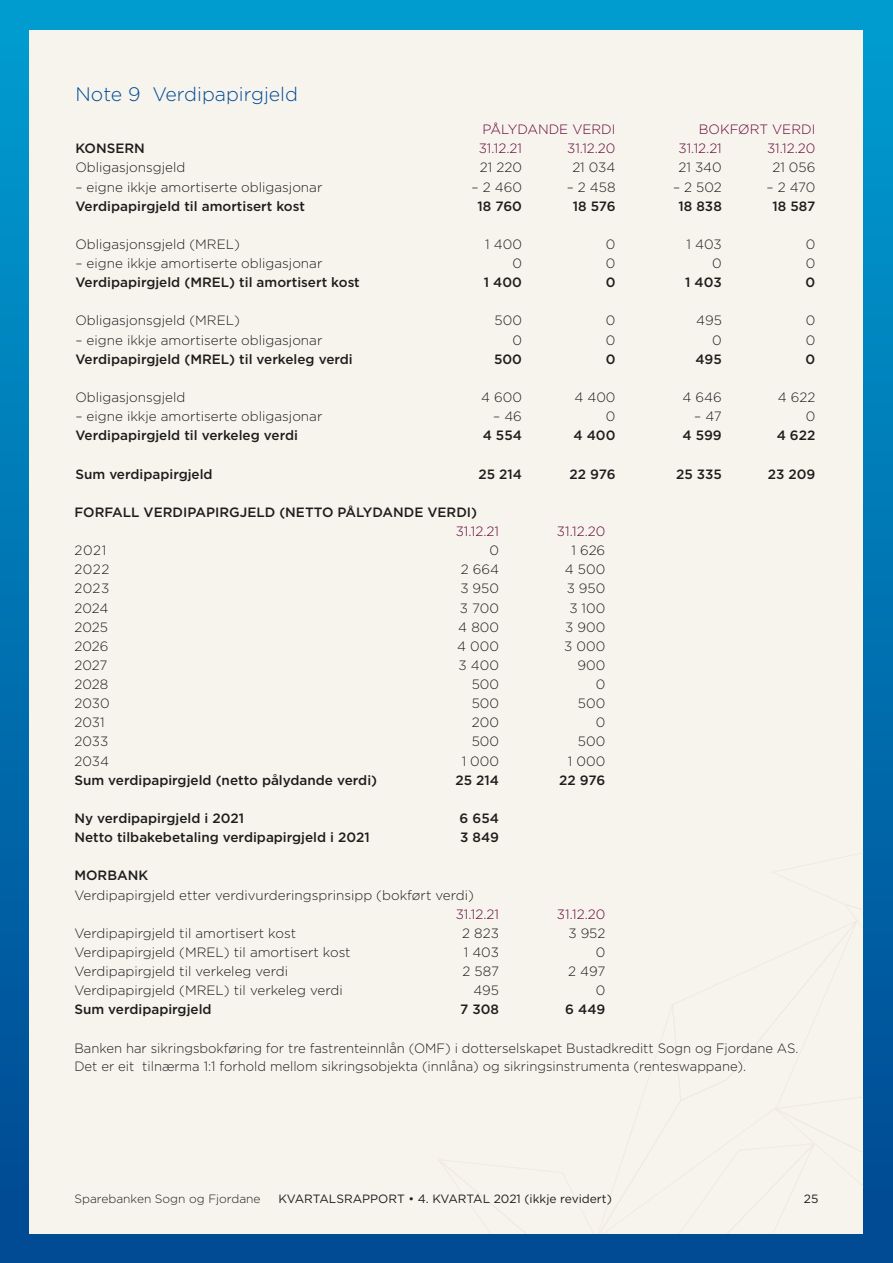
<style>
.page{position:relative;width:893px;height:1263px;background:#fff}
.page>*{position:absolute;margin:0;border:0;box-sizing:border-box;transform-origin:0 0}
.t1{font:300 19.5px "Gotham";color:#004b94}
.t2{font:300 13.5px "Gotham";color:#1d1d1b}
.t3{font:500 13.5px "Gotham";color:#1d1d1b}
.t4{font:300 13.5px "Gotham";color:#660539}
.t5{font:12px "Gotham";color:#1d1d1b}
.t6{font:300 12px "Gotham";color:#1d1d1b}
</style>
<div class="page">
<div style="left:0;top:0;width:893px;height:1263px;background:linear-gradient(to bottom,#009dd1,#004791)"></div>
<div style="left:30px;top:30px;width:833px;height:1203px;background:#f7f4ee"></div>
<svg style="left:439px;top:853px;width:424px;height:380px"></svg>
<p class="t1" style="left:75px;top:81px;width:224px">Note 9 Verdipapirgjeld</p>
<p class="t4" style="left:482px;top:121px;width:135px">PÅLYDANDE VERDI</p>
<p class="t4" style="left:699px;top:121px;width:118px">BOKFØRT VERDI</p>
<p class="t3" style="left:75px;top:140px;width:71px">KONSERN</p>
<p class="t4" style="left:479px;top:140px;width:45px">31.12.21</p>
<p class="t4" style="left:567px;top:140px;width:50px">31.12.20</p>
<p class="t4" style="left:679px;top:140px;width:45px">31.12.21</p>
<p class="t4" style="left:767px;top:140px;width:50px">31.12.20</p>
<p class="t2" style="left:75px;top:159px;width:111px">Obligasjonsgjeld</p>
<p class="t2" style="left:480px;top:159px;width:44px">21 220</p>
<p class="t2" style="left:572px;top:159px;width:45px">21 034</p>
<p class="t2" style="left:678px;top:159px;width:45px">21 340</p>
<p class="t2" style="left:772px;top:159px;width:44px">21 056</p>
<p class="t2" style="left:75px;top:178px;width:248px">– eigne ikkje amortiserte obligasjonar</p>
<p class="t2" style="left:472px;top:178px;width:52px">– 2 460</p>
<p class="t2" style="left:567px;top:178px;width:50px">– 2 458</p>
<p class="t2" style="left:673px;top:178px;width:50px">– 2 502</p>
<p class="t2" style="left:766px;top:178px;width:50px">– 2 470</p>
<p class="t3" style="left:75px;top:197px;width:231px">Verdipapirgjeld til amortisert kost</p>
<p class="t3" style="left:477px;top:197px;width:46px">18 760</p>
<p class="t3" style="left:573px;top:197px;width:44px">18 576</p>
<p class="t3" style="left:679px;top:197px;width:45px">18 838</p>
<p class="t3" style="left:772px;top:197px;width:44px">18 587</p>
<p class="t2" style="left:75px;top:236px;width:166px">Obligasjonsgjeld (MREL)</p>
<p class="t2" style="left:485px;top:236px;width:38px">1 400</p>
<p class="t2" style="left:606px;top:236px;width:11px">0</p>
<p class="t2" style="left:687px;top:236px;width:37px">1 403</p>
<p class="t2" style="left:806px;top:236px;width:11px">0</p>
<p class="t2" style="left:75px;top:255px;width:248px">– eigne ikkje amortiserte obligasjonar</p>
<p class="t2" style="left:512px;top:255px;width:11px">0</p>
<p class="t2" style="left:606px;top:255px;width:11px">0</p>
<p class="t2" style="left:712px;top:255px;width:11px">0</p>
<p class="t2" style="left:806px;top:255px;width:11px">0</p>
<p class="t3" style="left:75px;top:274px;width:286px">Verdipapirgjeld (MREL) til amortisert kost</p>
<p class="t3" style="left:484px;top:274px;width:40px">1 400</p>
<p class="t3" style="left:606px;top:274px;width:11px">0</p>
<p class="t3" style="left:685px;top:274px;width:38px">1 403</p>
<p class="t3" style="left:806px;top:274px;width:11px">0</p>
<p class="t2" style="left:75px;top:312px;width:166px">Obligasjonsgjeld (MREL)</p>
<p class="t2" style="left:495px;top:312px;width:29px">500</p>
<p class="t2" style="left:606px;top:312px;width:11px">0</p>
<p class="t2" style="left:696px;top:312px;width:27px">495</p>
<p class="t2" style="left:806px;top:312px;width:11px">0</p>
<p class="t2" style="left:75px;top:331px;width:248px">– eigne ikkje amortiserte obligasjonar</p>
<p class="t2" style="left:512px;top:331px;width:11px">0</p>
<p class="t2" style="left:606px;top:331px;width:11px">0</p>
<p class="t2" style="left:712px;top:331px;width:11px">0</p>
<p class="t2" style="left:806px;top:331px;width:11px">0</p>
<p class="t3" style="left:75px;top:350px;width:279px">Verdipapirgjeld (MREL) til verkeleg verdi</p>
<p class="t3" style="left:494px;top:350px;width:29px">500</p>
<p class="t3" style="left:606px;top:350px;width:11px">0</p>
<p class="t3" style="left:696px;top:350px;width:28px">495</p>
<p class="t3" style="left:806px;top:350px;width:11px">0</p>
<p class="t2" style="left:75px;top:389px;width:111px">Obligasjonsgjeld</p>
<p class="t2" style="left:481px;top:389px;width:42px">4 600</p>
<p class="t2" style="left:574px;top:389px;width:43px">4 400</p>
<p class="t2" style="left:682px;top:389px;width:41px">4 646</p>
<p class="t2" style="left:778px;top:389px;width:39px">4 622</p>
<p class="t2" style="left:75px;top:408px;width:248px">– eigne ikkje amortiserte obligasjonar</p>
<p class="t2" style="left:493px;top:408px;width:30px">– 46</p>
<p class="t2" style="left:606px;top:408px;width:11px">0</p>
<p class="t2" style="left:694px;top:408px;width:29px">– 47</p>
<p class="t2" style="left:806px;top:408px;width:11px">0</p>
<p class="t3" style="left:75px;top:427px;width:224px">Verdipapirgjeld til verkeleg verdi</p>
<p class="t3" style="left:483px;top:427px;width:41px">4 554</p>
<p class="t3" style="left:573px;top:427px;width:44px">4 400</p>
<p class="t3" style="left:682px;top:427px;width:41px">4 599</p>
<p class="t3" style="left:777px;top:427px;width:40px">4 622</p>
<p class="t3" style="left:75px;top:465px;width:139px">Sum verdipapirgjeld</p>
<p class="t3" style="left:478px;top:465px;width:45px">25 214</p>
<p class="t3" style="left:569px;top:465px;width:48px">22 976</p>
<p class="t3" style="left:676px;top:465px;width:47px">25 335</p>
<p class="t3" style="left:768px;top:465px;width:49px">23 209</p>
<p class="t3" style="left:74px;top:503px;width:404px">FORFALL VERDIPAPIRGJELD (NETTO PÅLYDANDE VERDI)</p>
<p class="t4" style="left:456px;top:523px;width:45px">31.12.21</p>
<p class="t4" style="left:557px;top:523px;width:50px">31.12.20</p>
<p class="t2" style="left:74px;top:542px;width:33px">2021</p>
<p class="t2" style="left:489px;top:542px;width:11px">0</p>
<p class="t2" style="left:571px;top:542px;width:35px">1 626</p>
<p class="t2" style="left:74px;top:561px;width:36px">2022</p>
<p class="t2" style="left:461px;top:561px;width:40px">2 664</p>
<p class="t2" style="left:565px;top:561px;width:42px">4 500</p>
<p class="t2" style="left:74px;top:580px;width:36px">2023</p>
<p class="t2" style="left:460px;top:580px;width:40px">3 950</p>
<p class="t2" style="left:567px;top:580px;width:40px">3 950</p>
<p class="t2" style="left:74px;top:599px;width:35px">2024</p>
<p class="t2" style="left:460px;top:599px;width:41px">3 700</p>
<p class="t2" style="left:569px;top:599px;width:37px">3 100</p>
<p class="t2" style="left:74px;top:618px;width:35px">2025</p>
<p class="t2" style="left:458px;top:618px;width:42px">4 800</p>
<p class="t2" style="left:565px;top:618px;width:42px">3 900</p>
<p class="t2" style="left:74px;top:637px;width:36px">2026</p>
<p class="t2" style="left:457px;top:637px;width:43px">4 000</p>
<p class="t2" style="left:564px;top:637px;width:43px">3 000</p>
<p class="t2" style="left:74px;top:657px;width:35px">2027</p>
<p class="t2" style="left:459px;top:657px;width:42px">3 400</p>
<p class="t2" style="left:577px;top:657px;width:29px">900</p>
<p class="t2" style="left:74px;top:676px;width:35px">2028</p>
<p class="t2" style="left:472px;top:676px;width:29px">500</p>
<p class="t2" style="left:596px;top:676px;width:11px">0</p>
<p class="t2" style="left:74px;top:695px;width:37px">2030</p>
<p class="t2" style="left:472px;top:695px;width:29px">500</p>
<p class="t2" style="left:578px;top:695px;width:29px">500</p>
<p class="t2" style="left:74px;top:714px;width:32px">2031</p>
<p class="t2" style="left:472px;top:714px;width:29px">200</p>
<p class="t2" style="left:596px;top:714px;width:11px">0</p>
<p class="t2" style="left:74px;top:733px;width:35px">2033</p>
<p class="t2" style="left:472px;top:733px;width:29px">500</p>
<p class="t2" style="left:578px;top:733px;width:29px">500</p>
<p class="t2" style="left:74px;top:752px;width:36px">2034</p>
<p class="t2" style="left:462px;top:752px;width:39px">1 000</p>
<p class="t2" style="left:568px;top:752px;width:39px">1 000</p>
<p class="t3" style="left:74px;top:771px;width:304px">Sum verdipapirgjeld (netto pålydande verdi)</p>
<p class="t3" style="left:455px;top:771px;width:45px">25 214</p>
<p class="t3" style="left:559px;top:771px;width:48px">22 976</p>
<p class="t3" style="left:74px;top:809px;width:171px">Ny verdipapirgjeld i 2021</p>
<p class="t3" style="left:460px;top:809px;width:41px">6 654</p>
<p class="t3" style="left:74px;top:828px;width:297px">Netto tilbakebetaling verdipapirgjeld i 2021</p>
<p class="t3" style="left:460px;top:828px;width:40px">3 849</p>
<p class="t3" style="left:74px;top:867px;width:75px">MORBANK</p>
<p class="t2" style="left:74px;top:886px;width:401px">Verdipapirgjeld etter verdivurderingsprinsipp (bokført verdi)</p>
<p class="t4" style="left:456px;top:905px;width:45px">31.12.21</p>
<p class="t4" style="left:557px;top:905px;width:50px">31.12.20</p>
<p class="t2" style="left:74px;top:924px;width:223px">Verdipapirgjeld til amortisert kost</p>
<p class="t2" style="left:462px;top:924px;width:38px">2 823</p>
<p class="t2" style="left:568px;top:924px;width:38px">3 952</p>
<p class="t2" style="left:74px;top:944px;width:278px">Verdipapirgjeld (MREL) til amortisert kost</p>
<p class="t2" style="left:464px;top:944px;width:37px">1 403</p>
<p class="t2" style="left:596px;top:944px;width:11px">0</p>
<p class="t2" style="left:74px;top:963px;width:215px">Verdipapirgjeld til verkeleg verdi</p>
<p class="t2" style="left:462px;top:963px;width:38px">2 587</p>
<p class="t2" style="left:568px;top:963px;width:39px">2 497</p>
<p class="t2" style="left:74px;top:982px;width:270px">Verdipapirgjeld (MREL) til verkeleg verdi</p>
<p class="t2" style="left:473px;top:982px;width:27px">495</p>
<p class="t2" style="left:596px;top:982px;width:11px">0</p>
<p class="t3" style="left:74px;top:1001px;width:139px">Sum verdipapirgjeld</p>
<p class="t3" style="left:460px;top:1001px;width:40px">7 308</p>
<p class="t3" style="left:565px;top:1001px;width:42px">6 449</p>
<p class="t2" style="left:74px;top:1039px;width:725px">Banken har sikringsbokføring for tre fastrenteinnlån (OMF) i dotterselskapet Bustadkreditt Sogn og Fjordane AS.</p>
<p class="t2" style="left:74px;top:1057px;width:673px">Det er eit tilnærma 1:1 forhold mellom sikringsobjekta (innlåna) og sikringsinstrumenta (renteswappane).</p>
<p class="t6" style="left:74px;top:1191px;width:188px">Sparebanken Sogn og Fjordane</p>
<p class="t5" style="left:279px;top:1191px;width:335px">KVARTALSRAPPORT • 4. KVARTAL 2021 (ikkje revidert)</p>
<p class="t5" style="left:804px;top:1191px;width:16px">25</p>
</div>
